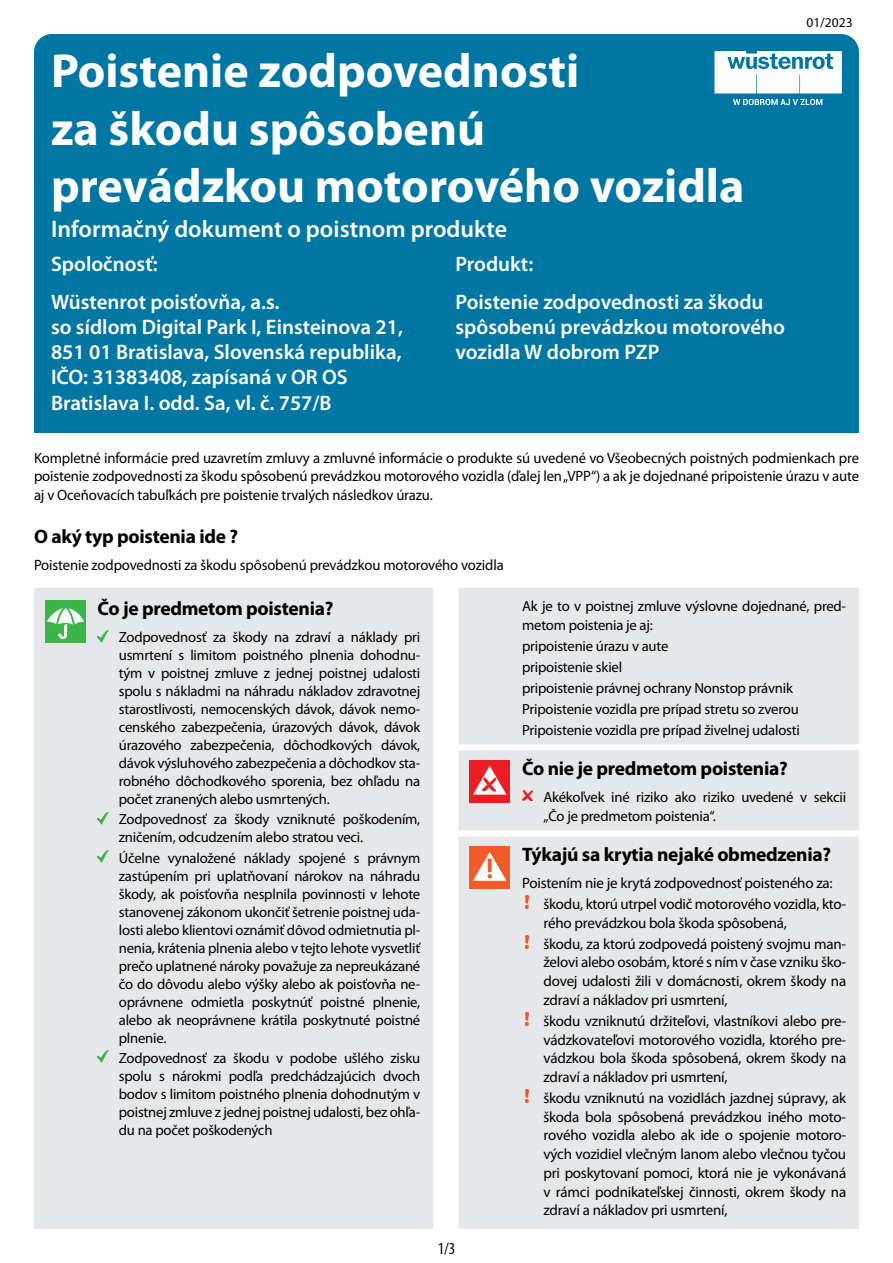
<style>
.page{position:relative;width:893px;height:1263px;background:#fff}
.page>*{position:absolute;margin:0;border:0;box-sizing:border-box;transform-origin:0 0}
.t1{font:700 48px/57.6px "Myriad Pro";color:#fff}
.t2{font:600 24px "Myriad Pro";color:#fff}
.t3{font:600 21px/25.2px "Myriad Pro";color:#fff}
.t4{font:700 19.5px "Myriad Pro";letter-spacing:-.015em;color:#000}
.t5{font:condensed 16.8px "Myriad Pro";color:#000}
.t6{font:15px/18.8px "Myriad Pro";letter-spacing:-.015em;color:#000;text-align:justify}
.t7{font:14.7px/18px "Myriad Pro";letter-spacing:-.015em;color:#000}
.t8{font:13.5px "Myriad Pro";color:#000}
</style>
<div class="page">
<div style="left:34px;top:34px;width:825px;height:399px;background:#0076a3;border-radius:18px"></div>
<div style="left:34px;top:588px;width:825px;height:641px;background:#e6e7e8"></div>
<div style="left:459px;top:744px;width:59px;height:6px;background:#fff"></div>
<div style="left:518px;top:744px;width:341px;height:6px;background:#fff"></div>
<div style="left:459px;top:830px;width:59px;height:6px;background:#fff"></div>
<div style="left:518px;top:830px;width:341px;height:6px;background:#fff"></div>
<div style="left:45px;top:600px;width:41px;height:43px;background:#39b54a"></div>
<svg style="left:47px;top:604px;width:37px;height:35px"></svg>
<svg style="left:98px;top:630px;width:10px;height:12px"></svg>
<svg style="left:98px;top:812px;width:10px;height:12px"></svg>
<svg style="left:98px;top:851px;width:10px;height:11px"></svg>
<svg style="left:98px;top:1051px;width:10px;height:12px"></svg>
<div style="left:469px;top:760px;width:41px;height:43px;background:#ed1d24"></div>
<svg style="left:473px;top:766px;width:33px;height:29px"></svg>
<svg style="left:522px;top:790px;width:11px;height:11px"></svg>
<div style="left:469px;top:846px;width:41px;height:43px;background:#f15a29"></div>
<svg style="left:473px;top:852px;width:33px;height:29px"></svg>
<svg style="left:525px;top:896px;width:4px;height:13px"></svg>
<svg style="left:525px;top:935px;width:4px;height:13px"></svg>
<img style="left:525px;top:1012px;width:4px;height:14px">
<img style="left:525px;top:1089px;width:4px;height:14px">
<svg style="left:714px;top:51px;width:128px;height:42px;background:#d7e9f0"></svg>
<svg style="left:733px;top:99px;width:89px;height:6px"></svg>
<h1 class="t1" style="left:51px;top:40px;width:695px">Poistenie zodpovednosti<br>za škodu spôsobenú prevádzkou motorového vozidla</h1>
<h2 class="t2" style="left:51px;top:214px;width:458px">Informačný dokument o poistnom produkte</h2>
<h3 class="t3" style="left:51px;top:244px;width:230px;line-height:38px">Spoločnosť:<br>Wüstenrot poisťovňa, a.s.</h3>
<h3 class="t3" style="left:51px;top:314px;width:354px">so sídlom Digital Park I, Einsteinova 21, 851 01 Bratislava, Slovenská republika, IČO: 31383408, zapísaná v OR OS Bratislava I. odd. Sa, vl. č. 757/B</h3>
<h3 class="t3" style="left:455px;top:244px;width:310px;line-height:38px">Produkt:<br>Poistenie zodpovednosti za škodu</h3>
<h3 class="t3" style="left:455px;top:314px;width:331px">spôsobenú prevádzkou motorového vozidla W dobrom PZP</h3>
<p class="t8" style="left:806px;top:14px;width:48px">01/2023</p>
<p class="t6" style="left:34px;top:448px;width:826px">Kompletné informácie pred uzavretím zmluvy a zmluvné informácie o produkte sú uvedené vo Všeobecných poistných podmienkach pre poistenie zodpovednosti za škodu spôsobenú prevádzkou motorového vozidla (ďalej len „VPP“) a ak je dojednané pripoistenie úrazu v aute aj v Oceňovacích tabuľkách pre poistenie trvalých následkov úrazu.</p>
<h3 class="t4" style="left:34px;top:523px;width:206px">O aký typ poistenia ide ?</h3>
<p class="t6" style="left:34px;top:555px;width:471px">Poistenie zodpovednosti za škodu spôsobenú prevádzkou motorového vozidla</p>
<h3 class="t4" style="left:98px;top:596px;width:237px">Čo je predmetom poistenia?</h3>
<p class="t7" style="left:119px;top:628px;width:303px;text-align:justify">Zodpovednosť za škody na zdraví a náklady pri usmrtení s limitom poistného plnenia dohodnu&shy;tým v poistnej zmluve z jednej poistnej udalosti spolu s nákladmi na náhradu nákladov zdravotnej starostlivosti, nemocenských dávok, dávok nemo&shy;cenského zabezpečenia, úrazových dávok, dávok úrazového zabezpečenia, dôchodkových dávok, dávok výsluhového zabezpečenia a dôchodkov sta&shy;robného dôchodkového sporenia, bez ohľadu na počet zranených alebo usmrtených.</p>
<p class="t7" style="left:119px;top:810px;width:303px">Zodpovednosť za škody vzniknuté poškodením, zničením, odcudzením alebo stratou veci.</p>
<p class="t7" style="left:119px;top:848px;width:303px;text-align:justify">Účelne vynaložené náklady spojené s právnym zastúpením pri uplatňovaní nárokov na náhradu škody, ak poisťovňa nesplnila povinnosti v lehote stanovenej zákonom ukončiť šetrenie poistnej uda&shy;losti alebo klientovi oznámiť dôvod odmietnutia pl&shy;nenia, krátenia plnenia alebo v tejto lehote vysvetliť prečo uplatnené nároky považuje za nepreukázané čo do dôvodu alebo výšky alebo ak poisťovňa ne&shy;oprávnene odmietla poskytnúť poistné plnenie, alebo ak neoprávnene krátila poskytnuté poistné plnenie.</p>
<p class="t7" style="left:119px;top:1048px;width:303px;text-align:justify">Zodpovednosť za škodu v podobe ušlého zisku spolu s nárokmi podľa predchádzajúcich dvoch bodov s limitom poistného plnenia dohodnutým v poistnej zmluve z jednej poistnej udalosti, bez ohľa&shy;du na počet poškodených</p>
<p class="t5" style="left:438px;top:1238px;width:19px">1/3</p>
<p class="t7" style="left:522px;top:597px;width:325px;line-height:18.8px">Ak je to v poistnej zmluve výslovne dojednané, pred&shy;metom poistenia je aj:</p>
<p class="t7" style="left:522px;top:635px;width:279px;line-height:20.9px">pripoistenie úrazu v aute<br>pripoistenie skiel<br>pripoistenie právnej ochrany Nonstop právnik Pripoistenie vozidla pre prípad stretu so zverou Pripoistenie vozidla pre prípad živelnej udalosti</p>
<h3 class="t4" style="left:522px;top:755px;width:267px">Čo nie je predmetom poistenia?</h3>
<p class="t7" style="left:543px;top:787px;width:304px;line-height:18.8px">Akékoľvek iné riziko ako riziko uvedené v sekcii „Čo je predmetom poistenia“.</p>
<h3 class="t4" style="left:522px;top:841px;width:310px">Týkajú sa krytia nejaké obmedzenia?</h3>
<p class="t6" style="left:543px;top:872px;width:304px;line-height:20.9px;text-indent:-21px">Poistením nie je krytá zodpovednosť poisteného za: škodu, ktorú utrpel vodič motorového vozidla, kto-</p>
<p class="t6" style="left:543px;top:912px;width:304px;line-height:20.9px">rého prevádzkou bola škoda spôsobená,<br>škodu, za ktorú zodpovedá poistený svojmu man-</p>
<p class="t6" style="left:543px;top:953px;width:304px">želovi alebo osobám, ktoré s ním v čase vzniku ško&shy;dovej udalosti žili v domácnosti, okrem škody na zdraví a nákladov pri usmrtení,</p>
<p class="t6" style="left:543px;top:1011px;width:304px">škodu vzniknutú držiteľovi, vlastníkovi alebo pre&shy;vádzkovateľovi motorového vozidla, ktorého pre&shy;vádzkou bola škoda spôsobená, okrem škody na zdraví a nákladov pri usmrtení,</p>
<p class="t6" style="left:543px;top:1088px;width:304px">škodu vzniknutú na vozidlách jazdnej súpravy, ak škoda bola spôsobená prevádzkou iného moto&shy;rového vozidla alebo ak ide o spojenie motoro&shy;vých vozidiel vlečným lanom alebo vlečnou tyčou pri poskytovaní pomoci, ktorá nie je vykonávaná v rámci podnikateľskej činnosti, okrem škody na zdraví a nákladov pri usmrtení,</p>
</div>
